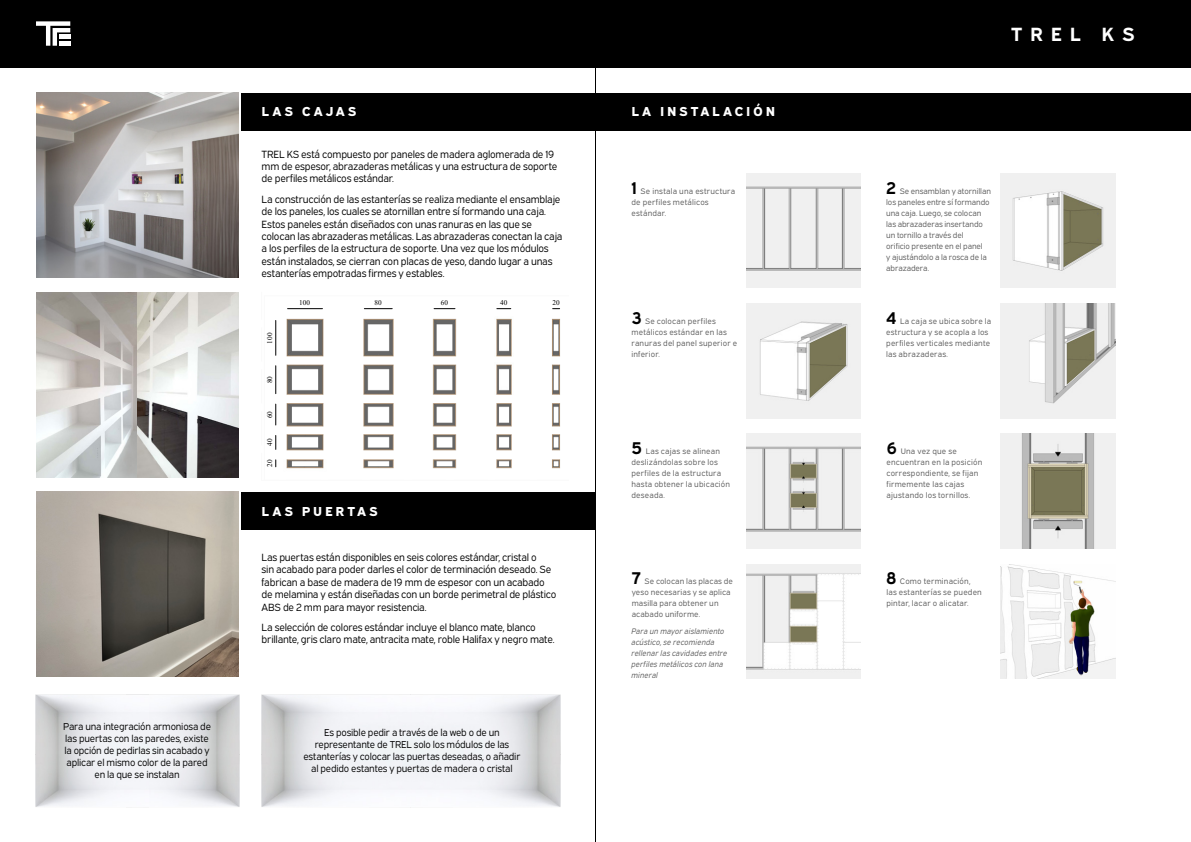
<style>
.page{position:relative;width:1191px;height:842px;background:#fff}
.page>*{position:absolute;margin:0;border:0;box-sizing:border-box;transform-origin:0 0}
.t1{font:700 19.2px "Expressway Rg";letter-spacing:.41em;color:#fff}
.t2{font:13px "Expressway Xb";letter-spacing:.215em;color:#fff}
.t3{font:10.4px/12.4px "Expressway Bk";letter-spacing:-.02em;color:#000}
.t4{font:10px/12px "Expressway Bk";letter-spacing:-.02em;color:#000;text-align:center}
.t5{font:8px/11px "Expressway Bk";letter-spacing:.02em;color:#5a5a5a}
.t6{font:8px/11px "Expressway Bk";letter-spacing:-.01em;color:#5a5a5a}
.t7{font:italic 8px/11px "Expressway Bk";letter-spacing:.015em;color:#5a5a5a}
.t8{font:7.2px "Times New Roman";color:#000}
.s1{font-family:"Expressway Rg";font-weight:700;font-size:17px;color:#000}
</style>
<div class="page">
<img style="left:149px;top:694px;width:91px;height:113px">
<img style="left:35px;top:694px;width:114px;height:113px">
<img style="left:261px;top:694px;width:300px;height:114px">
<div style="left:241px;top:93px;width:354px;height:37px;background:#000"></div>
<div style="left:241px;top:492px;width:354px;height:37px;background:#000"></div>
<hr style="left:538px;top:480px;width:30px;height:1px;background:#fafafa">
<hr style="left:496px;top:480px;width:33px;height:1px;background:#fafafa">
<hr style="left:454px;top:480px;width:33px;height:1px;background:#fafafa">
<hr style="left:412px;top:480px;width:33px;height:1px;background:#fafafa">
<hr style="left:370px;top:480px;width:34px;height:1px;background:#fafafa">
<hr style="left:328px;top:480px;width:34px;height:1px;background:#fafafa">
<hr style="left:287px;top:480px;width:33px;height:1px;background:#fafafa">
<hr style="left:261px;top:411px;width:1px;height:34px;background:#fafafa">
<hr style="left:261px;top:370px;width:1px;height:33px;background:#fafafa">
<hr style="left:261px;top:328px;width:1px;height:33px;background:#fafafa">
<svg style="left:275px;top:308px;width:285px;height:161px"></svg>
<img style="left:1000px;top:173px;width:115px;height:115px">
<img style="left:746px;top:173px;width:114px;height:115px">
<img style="left:36px;top:93px;width:202px;height:184px">
<img style="left:36px;top:293px;width:202px;height:184px">
<div style="left:0;top:0;width:595px;height:67px;background:#000"></div>
<div style="left:595px;top:0;width:596px;height:67px;background:#000"></div>
<svg style="left:36px;top:21px;width:34px;height:25px"></svg>
<hr style="left:59px;top:35px;width:11px;height:4px;background:#fff">
<div style="left:59px;top:41px;width:11px;height:5px;background:#fff"></div>
<img style="left:36px;top:492px;width:202px;height:184px">
<div style="left:595px;top:93px;width:596px;height:37px;background:#000"></div>
<img style="left:746px;top:564px;width:114px;height:114px">
<img style="left:1001px;top:564px;width:114px;height:114px">
<img style="left:746px;top:434px;width:114px;height:114px">
<img style="left:1001px;top:434px;width:114px;height:114px">
<img style="left:746px;top:304px;width:114px;height:114px">
<img style="left:1000px;top:304px;width:115px;height:114px">
<hr style="left:595px;top:0;width:1px;height:842px;background:#000">
<p class="t4" style="left:63px;top:720px;width:149px">Para una integración armoniosa de las puertas con las paredes, existe la opción de pedirlas sin acabado y aplicar el mismo color de la pared en la que se instalan</p>
<h1 class="t1" style="left:1011px;top:19px;width:125px">TREL KS</h1>
<p class="t2" style="left:261px;top:101px;width:96px">LAS CAJAS</p>
<p class="t2" style="left:631px;top:101px;width:145px">LA INSTALACIÓN</p>
<p class="t3" style="left:261px;top:147px;width:297px">TREL KS está compuesto por paneles de madera aglomerada de 19 mm de espesor, abrazaderas metálicas y una estructura de soporte de perfiles metálicos estándar.</p>
<p class="t3" style="left:261px;top:192px;width:302px">La construcción de las estanterías se realiza mediante el ensamblaje de los paneles, los cuales se atornillan entre sí formando una caja.<br>Estos paneles están diseñados con unas ranuras en las que se colocan las abrazaderas metálicas. Las abrazaderas conectan la caja a los perfiles de la estructura de soporte. Una vez que los módulos están instalados, se cierran con placas de yeso, dando lugar a unas estanterías empotradas firmes y estables.</p>
<p class="t8" style="left:265px;top:344px;width:12px;rotate:-90deg">100</p>
<p class="t8" style="left:265px;top:383px;width:9px;rotate:-90deg">80</p>
<p class="t8" style="left:265px;top:418px;width:9px;rotate:-90deg">60</p>
<p class="t8" style="left:265px;top:446px;width:9px;rotate:-90deg">40</p>
<p class="t8" style="left:265px;top:467px;width:9px;rotate:-90deg">20</p>
<p class="t8" style="left:299px;top:298px;width:12px">100</p>
<p class="t8" style="left:374px;top:298px;width:9px">80</p>
<p class="t8" style="left:441px;top:298px;width:9px">60</p>
<p class="t8" style="left:500px;top:298px;width:9px">40</p>
<p class="t8" style="left:552px;top:298px;width:9px">20</p>
<p class="t2" style="left:261px;top:501px;width:117px">LAS PUERTAS</p>
<p class="t3" style="left:261px;top:550px;width:296px">Las puertas están disponibles en seis colores estándar, cristal o<br>sin acabado para poder darles el color de terminación deseado. Se fabrican a base de madera de 19 mm de espesor con un acabado de melamina y están diseñadas con un borde perimetral de plástico ABS de 2 mm para mayor resistencia.</p>
<p class="t3" style="left:261px;top:620px;width:294px">La selección de colores estándar incluye el blanco mate, blanco brillante, gris claro mate, antracita mate, roble Halifax y negro mate.</p>
<p class="t4" style="left:303px;top:726px;width:218px">Es posible pedir a través de la web o de un representante de TREL solo los módulos de las estanterías y colocar las puertas deseadas, o añadir al pedido estantes y puertas de madera o cristal</p>
<p class="t5" style="left:631px;top:184px;width:105px"><span class="s1">1</span> Se instala una estructura de perfiles metálicos estándar.</p>
<p class="t6" style="left:886px;top:184px;width:106px"><span class="s1">2</span> Se ensamblan y atornillan los paneles entre sí formando una caja. Luego, se colocan las abrazaderas insertando un tornillo a través del<br>orificio presente en el panel<br>y ajustándolo a la rosca de la abrazadera.</p>
<p class="t5" style="left:631px;top:315px;width:107px"><span class="s1">3</span> Se colocan perfiles metálicos estándar en las ranuras del panel superior e inferior.</p>
<p class="t5" style="left:886px;top:315px;width:107px"><span class="s1">4</span> La caja se ubica sobre la estructura y se acopla a los perfiles verticales mediante las abrazaderas.</p>
<p class="t5" style="left:631px;top:445px;width:100px"><span class="s1">5</span> Las cajas se alinean deslizándolas sobre los perfiles de la estructura hasta obtener la ubicación deseada.</p>
<p class="t5" style="left:886px;top:445px;width:97px"><span class="s1">6</span> Una vez que se encuentran en la posición correspondiente, se fijan firmemente las cajas ajustando los tornillos.</p>
<p class="t5" style="left:632px;top:575px;width:103px"><span class="s1">7</span> Se colocan las placas de yeso necesarias y se aplica masilla para obtener un acabado uniforme.</p>
<p class="t7" style="left:631px;top:625px;width:97px">Para un mayor aislamiento acústico, se recomienda rellenar las cavidades entre perfiles metálicos con lana mineral</p>
<p class="t5" style="left:886px;top:575px;width:97px"><span class="s1">8</span> Como terminación, las estanterías se pueden pintar, lacar o alicatar.</p>
</div>
